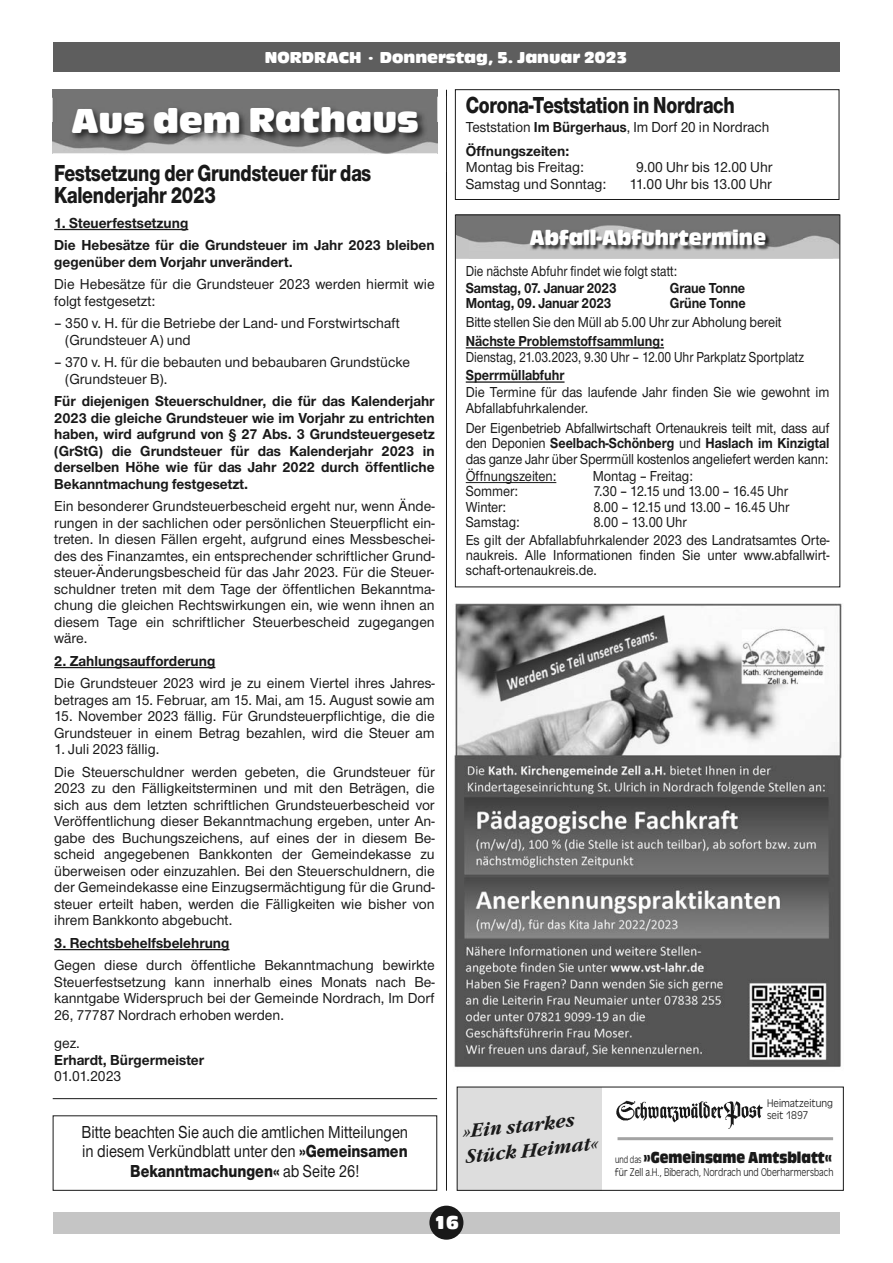
<style>
.page{position:relative;width:893px;height:1263px;background:#fff}
.page>*{position:absolute;margin:0;border:0;box-sizing:border-box;transform-origin:0 0}
.t1{font:36px "Antique Olive T Compact Ro 1";letter-spacing:-.005em;color:#fff}
.t2{font:800 24px/22.5px "Nimbus Sans Novus T";letter-spacing:-.01em;color:#191919;scale:.8 1}
.t3{font:21.9px "Antique Olive T Compact Ro 1";color:#fff;scale:.9 1}
.t4{font:italic 700 19.5px "Garamond Itc T";color:#191919;scale:.95 1}
.t5{font:19.5px "Antique Olive T Compact Ro 1";color:#fff}
.t6{font:500 18px/19.5px "Nimbus Sans Novus T";color:#191919;text-align:center;scale:.85 1}
.t7{font:16.5px "Antique Olive T Compact Ro 1";color:#fff}
.t8{font:16.5px "Antique Olive T Compact";color:#191919;scale:.8 1}
.t9{font:500 15px/16.5px "Nimbus Sans Novus T";color:#191919}
.t10{font:700 15px/16.5px "Nimbus Sans Novus T";color:#191919}
.t11{font:500 15px/15.3px "Nimbus Sans Novus T";color:#191919;text-align:justify;scale:.9 1}
.t12{font:500 15px/15.5px "Nimbus Sans Novus T";color:#191919;text-align:justify;scale:.89 1}
.t13{font:700 15px "Nimbus Sans Novus T";color:#191919;scale:.9 1}
.t14{font:500 15px "Nimbus Sans Novus T";color:#191919;scale:.84 1}
.t15{font:500 15px "Nimbus Sans Novus T";color:#191919;scale:.94 1}
.t16{font:300 11.7px "Antique Olive T";color:#191919;scale:.85 1}
.t17{font:300 11.7px "Antique Olive T";color:#191919;scale:.95 1}
.s1{font-weight:800}
.s2{font-weight:700}
.s3{font-family:"Antique Olive T";font-weight:300;font-size:10.5px}
</style>
<div class="page">
<div style="left:53px;top:1212px;width:786px;height:21px;background:#c5c5c5"></div>
<div style="left:429px;top:1206px;width:34px;height:34px;background:#191919;border-radius:50%"></div>
<div style="left:53px;top:43px;width:786px;height:29px;background:#5e5e5e"></div>
<img style="left:454px;top:603px;width:388px;height:464px">
<hr style="left:446px;top:90px;width:1px;height:1101px;background:#191919">
<img style="left:446px;top:97px;width:1px;height:75px">
<img style="left:437px;top:122px;width:1px;height:31px">
<img style="left:53px;top:97px;width:384px;height:57px">
<div style="left:455px;top:89px;width:384px;height:111px;border:1px solid #191919"></div>
<div style="left:457px;top:216px;width:381px;height:35px;background:#747474"></div>
<img style="left:469px;top:224px;width:364px;height:35px">
<div style="left:455px;top:214px;width:385px;height:373px;border:1px solid #191919"></div>
<hr style="left:466px;top:347px;width:198px;height:1px;background:#191919">
<hr style="left:466px;top:381px;width:98px;height:2px;background:#191919">
<hr style="left:466px;top:482px;width:90px;height:1px;background:#191919">
<hr style="left:54px;top:229px;width:134px;height:1px;background:#191919">
<hr style="left:54px;top:667px;width:161px;height:1px;background:#191919">
<hr style="left:54px;top:949px;width:176px;height:1px;background:#191919">
<div style="left:457px;top:1087px;width:144px;height:103px;background:#ddd"></div>
<div style="left:457px;top:1087px;width:387px;height:104px;border:1px solid #191919"></div>
<hr style="left:617px;top:1137px;width:216px;height:3px;background:#a3a3a3">
<img style="left:616px;top:1100px;width:147px;height:29px">
<div style="left:53px;top:1115px;width:384px;height:76px;border:1px solid #191919"></div>
<hr style="left:53px;top:1098px;width:384px;height:1px;background:#191919">
<p class="t7" style="left:265px;top:51px;width:364px">NORDRACH · Donnerstag, 5. Januar 2023</p>
<p class="t1" style="left:71px;top:107px;width:349px">Aus dem Rathaus</p>
<p class="t2" style="left:54px;top:163px;width:398px">Festsetzung der Grundsteuer für das<br>Kalenderjahr 2023</p>
<p class="t10" style="left:54px;top:216px;width:136px">1. Steuerfestsetzung</p>
<p class="t10" style="left:54px;top:238px;width:382px">Die Hebesätze für die Grundsteuer im Jahr 2023 bleiben gegenüber dem Vorjahr unverändert.</p>
<p class="t9" style="left:54px;top:278px;width:382px">Die Hebesätze für die Grundsteuer 2023 werden hiermit wie folgt festgesetzt:</p>
<p class="t9" style="left:65px;top:317px;width:336px;text-indent:-11px">– 350 v. H. für die Betriebe der Land- und Forstwirtschaft (Grundsteuer A) und</p>
<p class="t9" style="left:65px;top:356px;width:346px;text-indent:-11px">– 370 v. H. für die bebauten und bebaubaren Grundstücke (Grundsteuer B).</p>
<p class="t10" style="left:54px;top:394px;width:382px;text-align:justify">Für diejenigen Steuerschuldner, die für das Kalenderjahr 2023 die gleiche Grundsteuer wie im Vorjahr zu entrichten haben, wird aufgrund von § 27 Abs. 3 Grundsteuergesetz (GrStG) die Grundsteuer für das Kalenderjahr 2023 in derselben Höhe wie für das Jahr 2022 durch öffentliche Bekanntmachung festgesetzt.</p>
<p class="t9" style="left:54px;top:500px;width:382px;text-align:justify">Ein besonderer Grundsteuerbescheid ergeht nur, wenn Ände&shy;rungen in der sachlichen oder persönlichen Steuerpflicht ein&shy;treten. In diesen Fällen ergeht, aufgrund eines Messbeschei&shy;des des Finanzamtes, ein entsprechender schriftlicher Grund&shy;steuer-Änderungsbescheid für das Jahr 2023. Für die Steuer&shy;schuldner treten mit dem Tage der öffentlichen Bekanntma&shy;chung die gleichen Rechtswirkungen ein, wie wenn ihnen an diesem Tage ein schriftlicher Steuerbescheid zugegangen wäre.</p>
<p class="t10" style="left:54px;top:654px;width:163px">2. Zahlungsaufforderung</p>
<p class="t9" style="left:54px;top:677px;width:382px">Die Grundsteuer 2023 wird je zu einem Viertel ihres Jahres - betrages am 15. Februar, am 15. Mai, am 15. August sowie am</p>
<p class="t9" style="left:54px;top:710px;width:382px">15. November 2023 fällig. Für Grundsteuerpflichtige, die die<br>Grundsteuer in einem Betrag bezahlen, wird die Steuer am</p>
<p class="t9" style="left:54px;top:743px;width:107px">1. Juli 2023 fällig.</p>
<p class="t9" style="left:54px;top:765px;width:382px;text-align:justify">Die Steuerschuldner werden gebeten, die Grundsteuer für 2023 zu den Fälligkeitsterminen und mit den Beträgen, die sich aus dem letzten schriftlichen Grundsteuerbescheid vor Veröffentlichung dieser Bekanntmachung ergeben, unter An&shy;gabe des Buchungszeichens, auf eines der in diesem Be&shy;scheid angegebenen Bankkonten der Gemeindekasse zu überweisen oder einzuzahlen. Bei den Steuerschuldnern, die der Gemeindekasse eine Einzugsermächtigung für die Grund&shy;steuer erteilt haben, werden die Fälligkeiten wie bisher von ihrem Bankkonto abgebucht.</p>
<p class="t10" style="left:54px;top:936px;width:177px">3. Rechtsbehelfsbelehrung</p>
<p class="t9" style="left:54px;top:959px;width:382px;text-align:justify">Gegen diese durch öffentliche Bekanntmachung bewirkte Steuerfestsetzung kann innerhalb eines Monats nach Be&shy;kanntgabe Widerspruch bei der Gemeinde Nordrach, Im Dorf 26, 77787 Nordrach erhoben werden.</p>
<p class="t9" style="left:54px;top:1037px;width:27px">gez.</p>
<p class="t10" style="left:54px;top:1053px;width:151px">Erhardt, Bürgermeister</p>
<p class="t9" style="left:54px;top:1070px;width:68px">01.01.2023</p>
<p class="t6" style="left:82px;top:1123px;width:386px">Bitte beachten Sie auch die amtlichen Mitteilungen in diesem Verkündblatt unter den <span class="s1">»Gemeinsamen<br>Bekannt machungen«</span> ab Seite 26!</p>
<p class="t2" style="left:466px;top:96px;width:338px">Corona-Teststation in Nordrach</p>
<p class="t15" style="left:466px;top:122px;width:324px">Teststation <span class="s2">Im Bürgerhaus</span>, Im Dorf 20 in Nordrach</p>
<p class="t10" style="left:466px;top:144px;width:105px">Öffnungszeiten:</p>
<p class="t9" style="left:466px;top:160px;width:120px">Montag bis Freitag:</p>
<p class="t9" style="left:636px;top:160px;width:138px">9.00 Uhr bis 12.00 Uhr</p>
<p class="t9" style="left:466px;top:177px;width:142px">Samstag und Sonntag:</p>
<p class="t9" style="left:629px;top:177px;width:144px">11.00 Uhr bis 13.00 Uhr</p>
<p class="t3" style="left:530px;top:230px;width:264px">Abfall-Abfuhrtermine</p>
<p class="t14" style="left:466px;top:266px;width:253px">Die nächste Abfuhr findet wie folgt statt:</p>
<p class="t13" style="left:466px;top:283px;width:169px">Samstag, 07. Januar 2023</p>
<p class="t13" style="left:670px;top:283px;width:85px">Graue Tonne</p>
<p class="t13" style="left:466px;top:298px;width:163px">Montag, 09. Januar 2023</p>
<p class="t13" style="left:670px;top:298px;width:86px">Grüne Tonne</p>
<p class="t11" style="left:466px;top:316px;width:353px">Bitte stellen Sie den Müll ab 5.00 Uhr zur Abholung bereit</p>
<p class="t13" style="left:466px;top:336px;width:222px">Nächste Problemstoffsammlung:</p>
<p class="t14" style="left:466px;top:352px;width:404px">Dienstag, 21.03.2023, 9.30 Uhr – 12.00 Uhr Parkplatz Sportplatz</p>
<p class="t13" style="left:466px;top:370px;width:111px">Sperrmüllabfuhr</p>
<p class="t11" style="left:466px;top:386px;width:406px">Die Termine für das laufende Jahr finden Sie wie gewohnt im</p>
<p class="t11" style="left:466px;top:402px;width:137px">Abfallabfuhrkalender.</p>
<p class="t12" style="left:466px;top:422px;width:410px">Der Eigenbetrieb Abfallwirtschaft Ortenaukreis teilt mit, dass auf den Deponien <span class="s2">Seelbach-Schönberg</span> und <span class="s2">Haslach im Kinzigtal </span>das ganze Jahr über Sperrmüll kostenlos angeliefert werden kann:</p>
<p class="t11" style="left:466px;top:470px;width:102px">Öffnungszeiten:</p>
<p class="t11" style="left:593px;top:470px;width:113px">Montag – Freitag:</p>
<p class="t11" style="left:466px;top:485px;width:60px">Sommer:</p>
<p class="t11" style="left:593px;top:485px;width:218px">7.30 – 12.15 und 13.00 – 16.45 Uhr</p>
<p class="t11" style="left:466px;top:501px;width:46px">Winter:</p>
<p class="t11" style="left:593px;top:501px;width:219px">8.00 – 12.15 und 13.00 – 16.45 Uhr</p>
<p class="t11" style="left:466px;top:516px;width:62px">Samstag:</p>
<p class="t11" style="left:593px;top:516px;width:105px">8.00 – 13.00 Uhr</p>
<p class="t11" style="left:466px;top:534px;width:406px">Es gilt der Abfallabfuhrkalender 2023 des Landratsamtes Orte&shy;naukreis. Alle Informationen finden Sie unter www.abfallwirt&shy;schaft-ortenaukreis.de.</p>
<p class="t4" style="left:462px;top:1124px;width:120px;rotate:-6deg">»Ein starkes</p>
<p class="t4" style="left:464px;top:1149px;width:142px;rotate:-6deg">Stück Heimat«</p>
<p class="t17" style="left:767px;top:1096px;width:71px">Heimatzeitung</p>
<p class="t17" style="left:767px;top:1108px;width:45px">seit 1897</p>
<p class="t8" style="left:615px;top:1149px;width:273px"><span class="s3">und das</span> »Gemeinsame Amtsblatt«</p>
<p class="t16" style="left:615px;top:1166px;width:259px">für Zell a.H., Biberach, Nordrach und Oberharmersbach</p>
<p class="t5" style="left:433px;top:1215px;width:27px">16</p>
</div>
